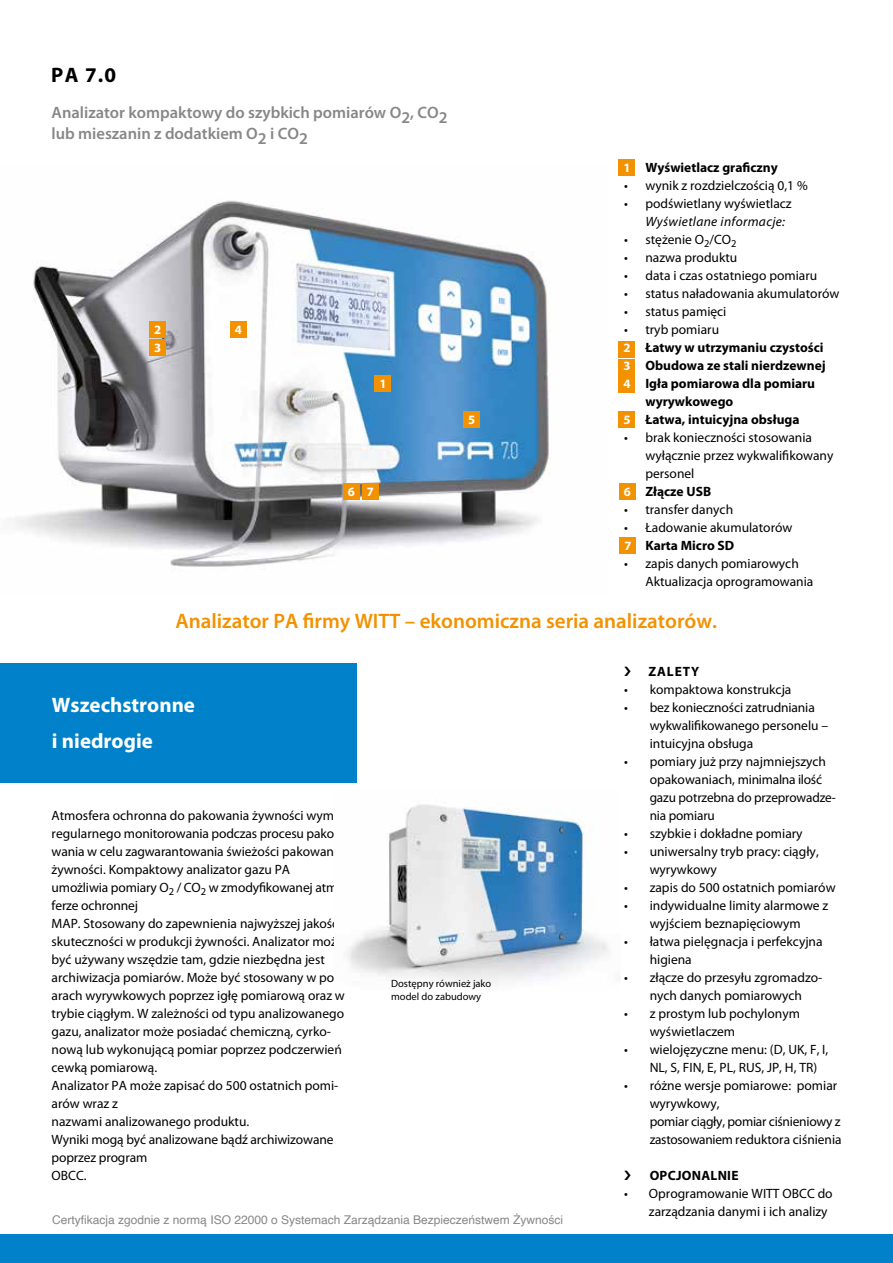
<style>
.page{position:relative;width:893px;height:1263px;background:#fff}
.page>*{position:absolute;margin:0;border:0;box-sizing:border-box;transform-origin:0 0}
.t1{font:600 21px "Myriad Pro";color:#f39200}
.t2{font:700 21px/36px "Myriad Pro";color:#fff}
.t3{font:700 21px "Myriad Pro";color:#000}
.t4{font:600 16.5px/21px "Myriad Pro";color:#878787}
.t5{font:13.5px/18px "Myriad Pro";color:#000}
.t6{font:700 13.5px/18px "Myriad Pro";color:#000}
.t7{font:italic 13.5px "Myriad Pro";letter-spacing:.025em;color:#000}
.t8{font:700 13.5px "Myriad Pro";letter-spacing:.02em;color:#000}
.t9{font:700 12.75px/18px "Myriad Pro";color:#fff}
.t10{font:12px "Helvetica";color:#878787}
.t11{font:10.5px/12.6px "Myriad Pro";color:#000}
</style>
<div class="page">
<img style="left:15px;top:200px;width:535px;height:367px">
<div style="left:343px;top:483px;width:17px;height:16px;background:#f39200"></div>
<div style="left:362px;top:483px;width:17px;height:16px;background:#f39200"></div>
<div style="left:375px;top:376px;width:16px;height:16px;background:#f39200"></div>
<div style="left:149px;top:321px;width:17px;height:17px;background:#f39200"></div>
<div style="left:149px;top:339px;width:17px;height:16px;background:#f39200"></div>
<div style="left:230px;top:321px;width:17px;height:16px;background:#f39200"></div>
<div style="left:463px;top:411px;width:17px;height:17px;background:#f39200"></div>
<div style="left:619px;top:160px;width:16px;height:16px;background:#f39200"></div>
<div style="left:619px;top:341px;width:16px;height:16px;background:#f39200"></div>
<div style="left:619px;top:359px;width:16px;height:16px;background:#f39200"></div>
<div style="left:619px;top:377px;width:16px;height:16px;background:#f39200"></div>
<div style="left:619px;top:411px;width:16px;height:17px;background:#f39200"></div>
<div style="left:619px;top:483px;width:16px;height:17px;background:#f39200"></div>
<div style="left:620px;top:537px;width:16px;height:17px;background:#f39200"></div>
<div style="left:0;top:1234px;width:893px;height:29px;background:#0081c9"></div>
<img style="left:347px;top:804px;width:261px;height:180px">
<div style="left:0;top:663px;width:357px;height:119px;background:#0081c9"></div>
<h1 class="t3" style="left:51px;top:61px;width:66px">PA 7.0</h1>
<p class="t4" style="left:52px;top:101px;width:398px">Analizator kompaktowy do szybkich pomiarów O2, CO2 lub mieszanin z dodatkiem O2 i CO2</p>
<p class="t9" style="left:154px;top:320px;width:9px">2<br>3</p>
<p class="t9" style="left:235px;top:320px;width:9px">4</p>
<p class="t9" style="left:379px;top:374px;width:9px">1</p>
<p class="t9" style="left:348px;top:482px;width:28px">6 7</p>
<p class="t9" style="left:468px;top:410px;width:9px">5</p>
<p class="t6" style="left:645px;top:158px;width:134px">Wyświetlacz graficzny</p>
<p class="t5" style="left:624px;top:176px;width:185px">• wynik z rozdzielczością 0,1 %</p>
<p class="t5" style="left:624px;top:194px;width:169px">• podświetlany wyświetlacz</p>
<p class="t7" style="left:645px;top:213px;width:141px">Wyświetlane informacje:</p>
<p class="t5" style="left:624px;top:230px;width:114px">• stężenie O<sub>2</sub>/CO<sub>2</sub></p>
<p class="t5" style="left:624px;top:248px;width:115px">• nazwa produktu</p>
<p class="t5" style="left:624px;top:266px;width:195px">• data i czas ostatniego pomiaru</p>
<p class="t5" style="left:624px;top:284px;width:217px">• status naładowania akumulatorów</p>
<p class="t5" style="left:624px;top:302px;width:104px">• status pamięci</p>
<p class="t5" style="left:624px;top:320px;width:96px">• tryb pomiaru</p>
<p class="t6" style="left:645px;top:338px;width:182px">Łatwy w utrzymaniu czystości<br>Obudowa ze stali nierdzewnej<br>Igła pomiarowa dla pomiaru wyrywkowego<br>Łatwa, intuicyjna obsługa</p>
<p class="t5" style="left:645px;top:428px;width:189px;text-indent:-21px">• brak konieczności stosowania wyłącznie przez wykwalifikowany personel</p>
<p class="t6" style="left:645px;top:482px;width:67px">Złącze USB</p>
<p class="t5" style="left:624px;top:500px;width:110px">• transfer danych</p>
<p class="t5" style="left:624px;top:518px;width:170px">• Ładowanie akumulatorów</p>
<p class="t6" style="left:645px;top:536px;width:90px">Karta Micro SD</p>
<p class="t5" style="left:645px;top:554px;width:169px;text-indent:-21px">• zapis danych pomiarowych<br>Aktualizacja oprogramowania</p>
<p class="t9" style="left:623px;top:158px;width:9px">1</p>
<p class="t9" style="left:623px;top:338px;width:9px;text-align:justify">2<br>3<br>4</p>
<p class="t9" style="left:623px;top:410px;width:9px">5</p>
<p class="t9" style="left:624px;top:482px;width:9px">6</p>
<p class="t9" style="left:624px;top:536px;width:9px">7</p>
<h1 class="t1" style="left:175px;top:608px;width:543px">Analizator PA firmy WITT – ekonomiczna seria analizatorów.</h1>
<h1 class="t2" style="left:52px;top:686px;width:145px">Wszechstronne i niedrogie</h1>
<h1 class="t2" style="left:52px;top:722px;width:144px">Wszechstronny</h1>
<p class="t5" style="left:52px;top:806px;width:305px">Atmosfera ochronna do pakowania żywności wymaga regularnego monitorowania podczas procesu pako&shy;wania w celu zagwarantowania świeżości pakowanej żywności. Kompaktowy analizator gazu PA<br>umożliwia pomiary O<sub>2</sub> / CO<sub>2</sub> w zmodyfikowanej atmos&shy;ferze ochronnej<br>MAP. Stosowany do zapewnienia najwyższej jakości i skuteczności w produkcji żywności. Analizator może być używany wszędzie tam, gdzie niezbędna jest archiwizacja pomiarów. Może być stosowany w pomi&shy;arach wyrywkowych poprzez igłę pomiarową oraz w trybie ciągłym. W zależności od typu analizowanego gazu, analizator może posiadać chemiczną, cyrko&shy;nową lub wykonującą pomiar poprzez podczerwień cewką pomiarową.<br>Analizator PA może zapisać do 500 ostatnich pomi&shy;arów wraz z<br>nazwami analizowanego produktu.<br>Wyniki mogą być analizowane bądź archiwizowane poprzez program<br>OBCC.</p>
<p class="t11" style="left:391px;top:977px;width:102px">Dostępny również jako model do zabudowy</p>
<p class="t10" style="left:52px;top:1210px;width:512px">Certyfikacja zgodnie z normą ISO 22000 o Systemach Zarządzania Bezpieczeństwem Żywności</p>
<p class="t6" style="left:648px;top:662px;width:53px">ZALETY</p>
<p class="t5" style="left:624px;top:680px;width:169px">• kompaktowa konstrukcja</p>
<p class="t5" style="left:650px;top:698px;width:180px;text-indent:-26px">• bez konieczności zatrudniania wykwalifikowanego personelu – intuicyjna obsługa</p>
<p class="t5" style="left:650px;top:752px;width:188px;text-indent:-26px">• pomiary już przy najmniejszych opakowaniach, minimalna ilość gazu potrzebna do przeprowadze&shy;nia pomiaru</p>
<p class="t5" style="left:624px;top:824px;width:180px">• szybkie i dokładne pomiary</p>
<p class="t5" style="left:650px;top:842px;width:171px;text-indent:-26px">• uniwersalny tryb pracy: ciągły, wyrywkowy</p>
<p class="t5" style="left:624px;top:878px;width:213px">• zapis do 500 ostatnich pomiarów</p>
<p class="t5" style="left:624px;top:896px;width:206px;text-align:center">• indywidualne limity alarmowe z wyjściem beznapięciowym</p>
<p class="t5" style="left:650px;top:932px;width:174px;text-indent:-26px">• łatwa pielęgnacja i perfekcyjna higiena</p>
<p class="t5" style="left:624px;top:968px;width:200px;text-align:center">• złącze do przesyłu zgromadzo&shy;nych danych pomiarowych</p>
<p class="t5" style="left:650px;top:1004px;width:152px;text-indent:-26px">• z prostym lub pochylonym wyświetlaczem</p>
<p class="t5" style="left:650px;top:1040px;width:180px;text-indent:-26px">• wielojęzyczne menu: (D, UK, F, I,<br>NL, S, FIN, E, PL, RUS, JP, H, TR)</p>
<p class="t5" style="left:650px;top:1076px;width:193px;text-indent:-26px">• różne wersje pomiarowe: pomiar wyrywkowy,<br>pomiar ciągły, pomiar ciśnieniowy z zastosowaniem reduktora ciśnienia</p>
<p class="t8" style="left:650px;top:1166px;width:90px">OPCJONALNIE</p>
<p class="t5" style="left:649px;top:1184px;width:185px;text-indent:-25px">• Oprogramowanie WITT OBCC do zarządzania danymi i ich analizy</p>
</div>
